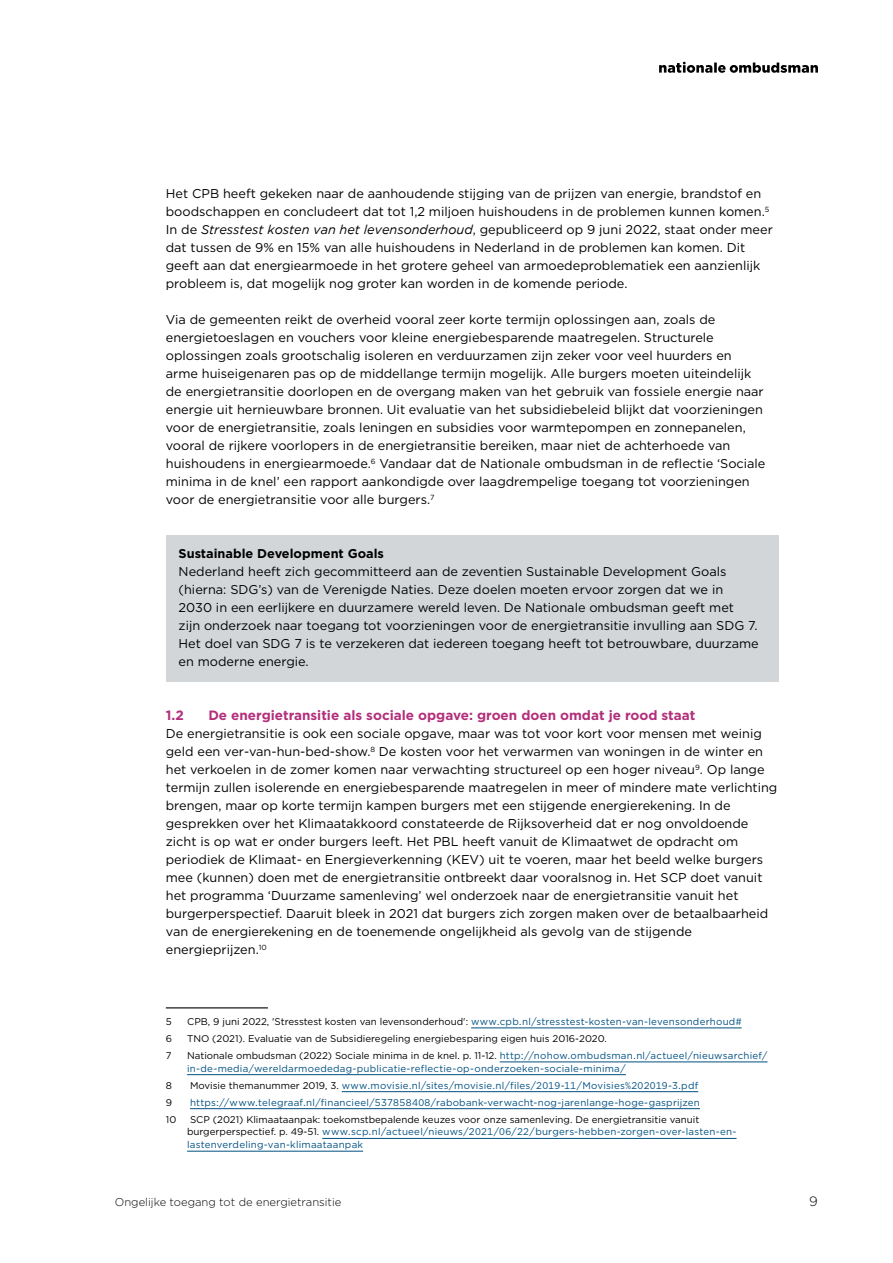
<style>
.page{position:relative;width:893px;height:1263px;background:#fff}
.page>*{position:absolute;margin:0;border:0;box-sizing:border-box;transform-origin:0 0}
.H3_03__Binnenwerk{font:700 13.5px "Gotham";color:#b32f7b}
.t1{font:300 13.5px "Gotham";color:#000}
.P_05__Binnenwerk_-_b{font:12.75px/18px "Gotham";color:#000}
.P_07__Binnenwerk_-_I{font:12.75px/18px "Gotham";color:#000}
.P_07__Binnenwerk_-_k{font:700 12.75px "Gotham";color:#000}
.t2{font:300 11.25px "Gotham";color:#000}
._08__Binnenwerk_-_Vo{font:9.75px/12.8px "Gotham";color:#000}
._08__Binnenwerk_-_Vo-2{font:9.75px/12.8px "Gotham";letter-spacing:.02em;color:#005081}
.s1{font-family:"Gotham Book Italic 2"}
.s2{color:#005081}
.s3{color:#000}
</style>
<div class="page">
<svg style="left:659px;top:62px;width:159px;height:11px"></svg>
<div style="left:166px;top:535px;width:612px;height:38px;background:#d2d6d9"></div>
<div style="left:166px;top:553px;width:612px;height:128px;background:#d2d6d9"></div>
<hr style="left:166px;top:1007px;width:102px;height:1px;background:#000">
<hr style="left:471px;top:1027px;width:271px;height:1px;background:#005081">
<hr style="left:500px;top:1061px;width:268px;height:1px;background:#005081">
<hr style="left:187px;top:1074px;width:439px;height:1px;background:#005081">
<hr style="left:342px;top:1091px;width:356px;height:1px;background:#005081">
<hr style="left:190px;top:1108px;width:510px;height:1px;background:#005081">
<hr style="left:322px;top:1138px;width:414px;height:1px;background:#005081">
<hr style="left:187px;top:1151px;width:176px;height:1px;background:#005081">
<p class="P_05__Binnenwerk_-_b" style="left:166px;top:184px;width:608px">Het CPB heeft gekeken naar de aanhoudende stijging van de prijzen van energie, brandstof en boodschappen en concludeert dat tot 1,2 miljoen huishoudens in de problemen kunnen komen.<sup>5<br></sup>In de <span class="s1">Stresstest kosten van het levensonderhoud</span>, gepubliceerd op 9 juni 2022, staat onder meer dat tussen de 9% en 15% van alle huishoudens in Nederland in de problemen kan komen. Dit geeft aan dat energiearmoede in het grotere geheel van armoedeproblematiek een aanzienlijk probleem is, dat mogelijk nog groter kan worden in de komende periode.</p>
<p class="P_05__Binnenwerk_-_b" style="left:166px;top:310px;width:601px">Via de gemeenten reikt de overheid vooral zeer korte termijn oplossingen aan, zoals de energietoeslagen en vouchers voor kleine energiebesparende maatregelen. Structurele oplossingen zoals grootschalig isoleren en verduurzamen zijn zeker voor veel huurders en arme huiseigenaren pas op de middellange termijn mogelijk. Alle burgers moeten uiteindelijk de energietransitie doorlopen en de overgang maken van het gebruik van fossiele energie naar energie uit hernieuwbare bronnen. Uit evaluatie van het subsidiebeleid blijkt dat voorzieningen voor de energietransitie, zoals leningen en subsidies voor warmtepompen en zonnepanelen, vooral de rijkere voorlopers in de energietransitie bereiken, maar niet de achterhoede van huishoudens in energiearmoede.<sup>6</sup> Vandaar dat de Nationale ombudsman in de reflectie ‘Sociale minima in de knel’ een rapport aankondigde over laagdrempelige toegang tot voorzieningen voor de energietransitie voor alle burgers.<sup>7</sup></p>
<p class="P_07__Binnenwerk_-_k" style="left:179px;top:545px;width:207px">Sustainable Development Goals</p>
<p class="P_07__Binnenwerk_-_I" style="left:179px;top:562px;width:582px">Nederland heeft zich gecommitteerd aan de zeventien Sustainable Development Goals (hierna: SDG’s) van de Verenigde Naties. Deze doelen moeten ervoor zorgen dat we in 2030 in een eerlijkere en duurzamere wereld leven. De Nationale ombudsman geeft met zijn onderzoek naar toegang tot voorzieningen voor de energietransitie invulling aan SDG 7.<br>Het doel van SDG 7 is te verzekeren dat iedereen toegang heeft tot betrouwbare, duurzame en moderne energie.</p>
<h3 class="H3_03__Binnenwerk" style="left:166px;top:706px;width:19px">1.2</h3>
<h3 class="H3_03__Binnenwerk" style="left:208px;top:706px;width:488px">De energietransitie als sociale opgave: groen doen omdat je rood staat</h3>
<p class="P_05__Binnenwerk_-_b" style="left:166px;top:724px;width:613px">De energietransitie is ook een sociale opgave, maar was tot voor kort voor mensen met weinig geld een ver-van-hun-bed-show.<sup>8</sup> De kosten voor het verwarmen van woningen in de winter en het verkoelen in de zomer komen naar verwachting structureel op een hoger niveau<sup>9</sup>. Op lange termijn zullen isolerende en energiebesparende maatregelen in meer of mindere mate verlichting brengen, maar op korte termijn kampen burgers met een stijgende energierekening. In de gesprekken over het Klimaatakkoord constateerde de Rijksoverheid dat er nog onvoldoende zicht is op wat er onder burgers leeft. Het PBL heeft vanuit de Klimaatwet de opdracht om periodiek de Klimaat- en Energieverkenning (KEV) uit te voeren, maar het beeld welke burgers mee (kunnen) doen met de energietransitie ontbreekt daar vooralsnog in. Het SCP doet vanuit het programma ‘Duurzame samenleving’ wel onderzoek naar de energietransitie vanuit het burgerperspectief. Daaruit bleek in 2021 dat burgers zich zorgen maken over de betaalbaarheid van de energierekening en de toenemende ongelijkheid als gevolg van de stijgende energieprijzen.<sup>10</sup></p>
<p class="_08__Binnenwerk_-_Vo" style="left:166px;top:1015px;width:7px">5</p>
<p class="_08__Binnenwerk_-_Vo" style="left:187px;top:1015px;width:556px">CPB, 9 juni 2022, 'Stresstest kosten van levensonderhoud': <span class="s2">www.cpb.nl/stresstest-kosten-van-levensonderhoud#</span></p>
<p class="_08__Binnenwerk_-_Vo" style="left:166px;top:1032px;width:8px">6</p>
<p class="_08__Binnenwerk_-_Vo" style="left:187px;top:1032px;width:421px">TNO (2021). Evaluatie van de Subsidieregeling energiebesparing eigen huis 2016-2020.</p>
<p class="_08__Binnenwerk_-_Vo" style="left:166px;top:1049px;width:7px">7</p>
<p class="_08__Binnenwerk_-_Vo-2" style="left:187px;top:1049px;width:582px"><span class="s3">Nationale ombudsman (2022) Sociale minima in de knel. p. 11-12.</span> http://nohow.ombudsman.nl/actueel/nieuwsarchief/ in-de-media/wereldarmoededag-publicatie-reflectie-op-onderzoeken-sociale-minima/</p>
<p class="_08__Binnenwerk_-_Vo" style="left:166px;top:1078px;width:8px">8</p>
<p class="_08__Binnenwerk_-_Vo-2" style="left:190px;top:1078px;width:510px"><span class="s3">Movisie themanummer 2019, 3.</span> www.movisie.nl/sites/movisie.nl/files/2019-11/Movisies%202019-3.pdf</p>
<p class="_08__Binnenwerk_-_Vo" style="left:166px;top:1095px;width:8px">9</p>
<p class="_08__Binnenwerk_-_Vo-2" style="left:190px;top:1095px;width:511px">https://www.telegraaf.nl/financieel/537858408/rabobank-verwacht-nog-jarenlange-hoge-gasprijzen</p>
<p class="_08__Binnenwerk_-_Vo" style="left:166px;top:1113px;width:12px">10</p>
<p class="_08__Binnenwerk_-_Vo" style="left:187px;top:1113px;width:551px;text-indent:3px">SCP (2021) Klimaataanpak: toekomstbepalende keuzes voor onze samenleving. De energietransitie vanuit burgerperspectief. p. 49-51. <span class="s2">www.scp.nl/actueel/nieuws/2021/06/22/burgers-hebben-zorgen-over-lasten-en&shy;lastenverdeling-van-klimaataanpak</span></p>
<p class="t2" style="left:115px;top:1195px;width:228px">Ongelijke toegang tot de energietransitie</p>
<p class="t1" style="left:809px;top:1193px;width:10px">9</p>
</div>
